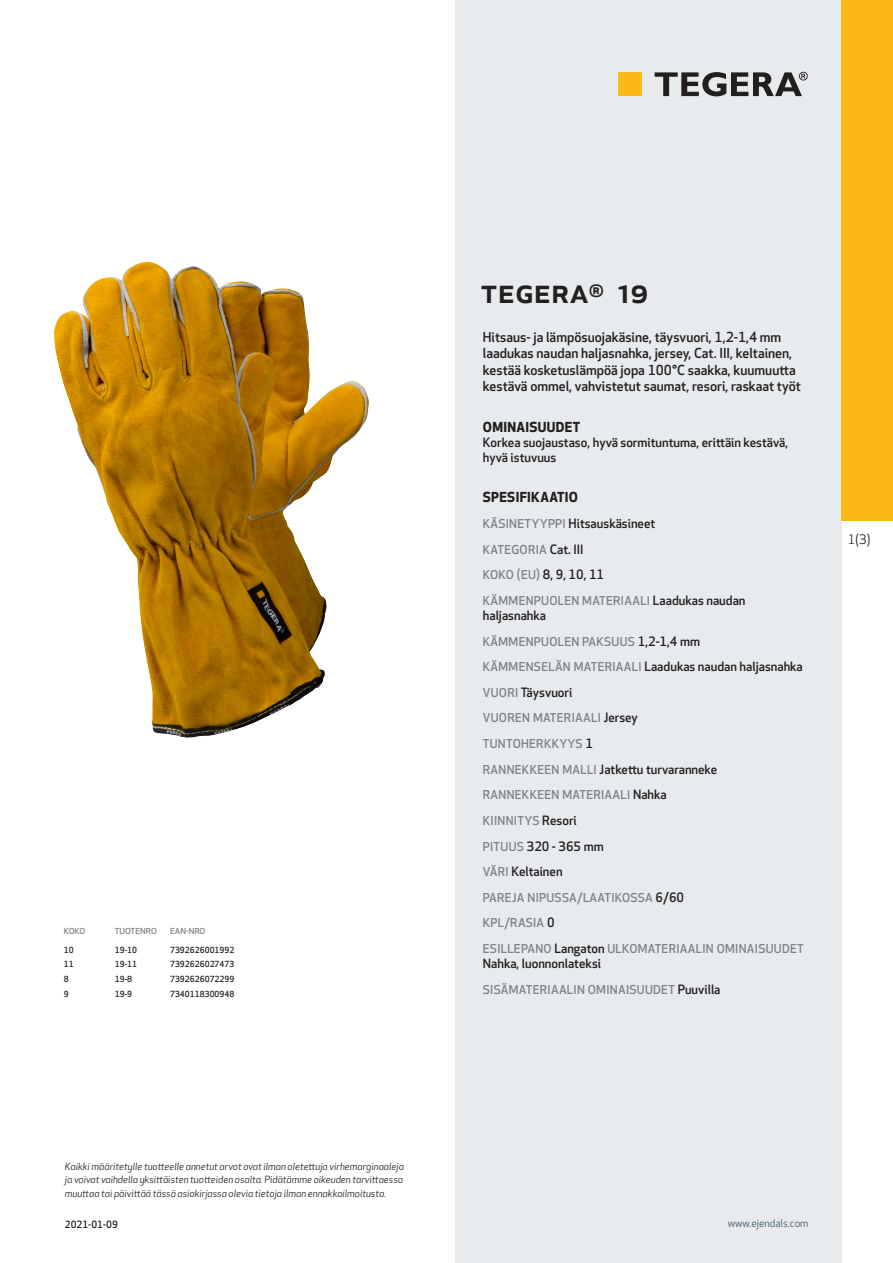
<style>
.page{position:relative;width:893px;height:1263px;background:#fff}
.page>*{position:absolute;margin:0;border:0;box-sizing:border-box;transform-origin:0 0}
.prodname{font:500 34.5px "Apex New";color:#231f20}
.Funktion_body{font:500 13.5px/16.5px "Apex New";color:#231f20}
.Funktion_body-2{font:700 13.5px "Apex New";letter-spacing:.025em;color:#231f20}
.t1{font:12.75px "Apex New";color:#231f20}
.Funktion_body-3{font:500 12.6px/15px "Apex New";color:#231f20}
.Funktion_body-4{font:500 12px "Apex New";letter-spacing:.025em;color:#808285}
.t2{font:10.5px "Apex New";color:#405968}
.t3{font:italic 9.75px/13.5px "Apex New";color:#231f20;text-align:justify}
.Sidfot_datum{font:500 9.75px "Apex New";color:#231f20}
.ArticleTable_body{font:500 8.25px "Apex New";color:#231f20}
.ArticeTable_header{font:500 8.1px "Apex New";color:#808285;scale:1.06 1}
.s1{font-size:12px;color:#808285}
.s2{font-size:12.6px;color:#231f20}
</style>
<div class="page">
<div style="left:455px;top:0;width:387px;height:1263px;background:#e8ebee"></div>
<div style="left:842px;top:0;width:51px;height:520px;background:#fcb814"></div>
<img style="left:54px;top:265px;width:315px;height:473px">
<div style="left:618px;top:72px;width:24px;height:24px;background:#fcb814"></div>
<svg style="left:655px;top:72px;width:153px;height:24px"></svg>
<p class="ArticeTable_header" style="left:64px;top:925px;width:22px">KOKO</p>
<p class="ArticeTable_header" style="left:115px;top:925px;width:41px">TUOTENRO</p>
<p class="ArticeTable_header" style="left:170px;top:925px;width:35px">EAN-NRO</p>
<p class="ArticleTable_body" style="left:64px;top:944px;width:11px">10</p>
<p class="ArticleTable_body" style="left:115px;top:944px;width:24px">19-10</p>
<p class="ArticleTable_body" style="left:170px;top:944px;width:66px">7392626001992</p>
<p class="ArticleTable_body" style="left:64px;top:959px;width:11px">11</p>
<p class="ArticleTable_body" style="left:115px;top:959px;width:24px">19-11</p>
<p class="ArticleTable_body" style="left:170px;top:959px;width:66px">7392626027473</p>
<p class="ArticleTable_body" style="left:64px;top:973px;width:6px">8</p>
<p class="ArticleTable_body" style="left:115px;top:973px;width:19px">19-8</p>
<p class="ArticleTable_body" style="left:170px;top:973px;width:66px">7392626072299</p>
<p class="ArticleTable_body" style="left:64px;top:988px;width:6px">9</p>
<p class="ArticleTable_body" style="left:115px;top:988px;width:19px">19-9</p>
<p class="ArticleTable_body" style="left:170px;top:988px;width:66px">7340118300948</p>
<p class="t3" style="left:65px;top:1159px;width:340px">Kaikki määritetylle tuotteelle annetut arvot ovat ilman oletettuja virhemarginaaleja ja voivat vaihdella yksittäisten tuotteiden osalta. Pidätämme oikeuden tarvittaessa muuttaa tai päivittää tässä asiakirjassa olevia tietoja ilman ennakkoilmoitusta.</p>
<p class="Sidfot_datum" style="left:65px;top:1218px;width:54px">2021-01-09</p>
<p class="prodname" style="left:480px;top:267px;width:169px">TEGERA<sup>®</sup> 19</p>
<p class="Funktion_body" style="left:483px;top:328px;width:320px">Hitsaus- ja lämpösuojakäsine, täysvuori, 1,2-1,4 mm laadukas naudan haljasnahka, jersey, Cat. III, keltainen, kestää kosketuslämpöä jopa 100°C saakka, kuumuutta kestävä ommel, vahvistetut saumat, resori, raskaat työt</p>
<p class="Funktion_body-2" style="left:483px;top:417px;width:99px">OMINAISUUDET</p>
<p class="Funktion_body-3" style="left:483px;top:434px;width:307px">Korkea suojaustaso, hyvä sormituntuma, erittäin kestävä, hyvä istuvuus</p>
<p class="Funktion_body-2" style="left:483px;top:488px;width:97px">SPESIFIKAATIO</p>
<p class="Funktion_body-3" style="left:483px;top:516px;width:174px"><span class="s1">KÄSINETYYPPI</span> Hitsauskäsineet</p>
<p class="Funktion_body-4" style="left:483px;top:541px;width:102px">KATEGORIA <span class="s2">Cat. III</span></p>
<p class="Funktion_body-3" style="left:483px;top:567px;width:123px"><span class="s1">KOKO (EU)</span> 8, 9, 10, 11</p>
<p class="Funktion_body-4" style="left:483px;top:592px;width:264px">KÄMMENPUOLEN MATERIAALI <span class="s2">Laadukas naudan</span></p>
<p class="Funktion_body-3" style="left:483px;top:607px;width:65px">haljasnahka</p>
<p class="Funktion_body-4" style="left:483px;top:633px;width:219px">KÄMMENPUOLEN PAKSUUS <span class="s2">1,2-1,4 mm</span></p>
<p class="Funktion_body-3" style="left:483px;top:659px;width:322px"><span class="s1">KÄMMENSELÄN MATERIAALI</span> Laadukas naudan haljasnahka</p>
<p class="Funktion_body-3" style="left:483px;top:684px;width:91px"><span class="s1">VUORI</span> Täysvuori</p>
<p class="Funktion_body-4" style="left:483px;top:710px;width:156px">VUOREN MATERIAALI <span class="s2">Jersey</span></p>
<p class="Funktion_body-4" style="left:483px;top:736px;width:112px">TUNTOHERKKYYS <span class="s2">1</span></p>
<p class="Funktion_body-3" style="left:483px;top:761px;width:236px"><span class="s1">RANNEKKEEN MALLI</span> Jatkettu turvaranneke</p>
<p class="Funktion_body-4" style="left:483px;top:787px;width:185px">RANNEKKEEN MATERIAALI <span class="s2">Nahka</span></p>
<p class="Funktion_body-4" style="left:483px;top:812px;width:95px">KIINNITYS <span class="s2">Resori</span></p>
<p class="Funktion_body-3" style="left:483px;top:838px;width:122px"><span class="s1">PITUUS</span> 320 - 365 mm</p>
<p class="Funktion_body-3" style="left:483px;top:864px;width:81px"><span class="s1">VÄRI</span> Keltainen</p>
<p class="Funktion_body-4" style="left:483px;top:889px;width:203px">PAREJA NIPUSSA/LAATIKOSSA <span class="s2">6/60</span></p>
<p class="Funktion_body-4" style="left:483px;top:915px;width:73px">KPL/RASIA <span class="s2">0</span></p>
<p class="Funktion_body-4" style="left:483px;top:941px;width:322px">ESILLEPANO <span class="s2">Langaton</span> ULKOMATERIAALIN OMINAISUUDET</p>
<p class="Funktion_body-3" style="left:483px;top:956px;width:120px">Nahka, luonnonlateksi</p>
<p class="Funktion_body-4" style="left:483px;top:981px;width:239px">SISÄMATERIAALIN OMINAISUUDET <span class="s2">Puuvilla</span></p>
<p class="t1" style="left:848px;top:531px;width:24px">1(3)</p>
<p class="t2" style="left:728px;top:1217px;width:82px">www.ejendals.com</p>
</div>
